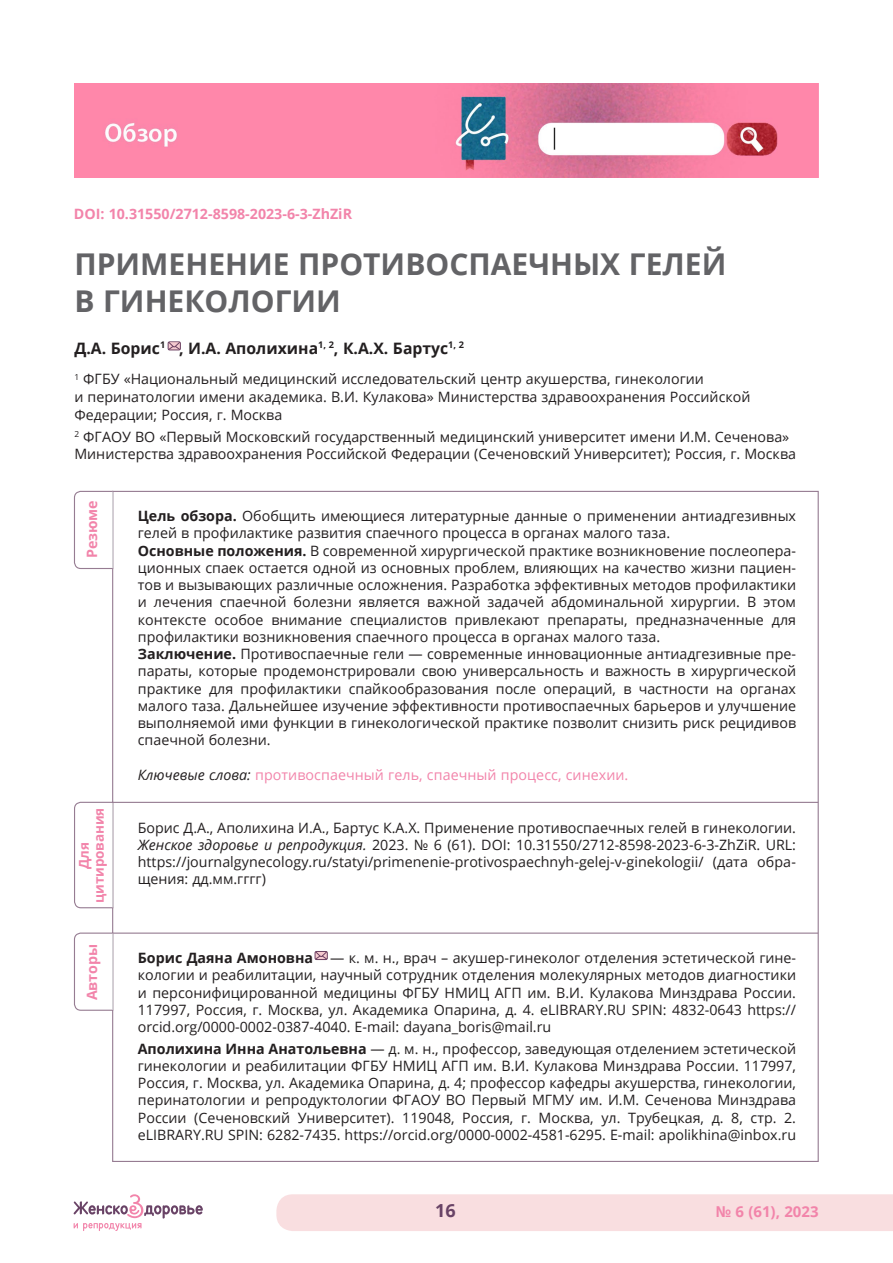
<style>
.page{position:relative;width:893px;height:1263px;background:#fff}
.page>*{position:absolute;margin:0;border:0;box-sizing:border-box;transform-origin:0 0}
.Osnova_text{font:700 30px/37.5px "Open Sans";color:#636366}
.t1{font:700 18px "Open Sans";color:#694366}
.Osnova_text-2{font:700 15.75px "Open Sans";color:#231f20}
.t2{font:700 15px "Open Sans";color:#f284aa}
.Osnova_text-3{font:14.25px/17.2px "Open Sans";color:#231f20;text-align:justify}
.Osnova_text-4{font:14.25px "Open Sans";letter-spacing:.005em;color:#f284aa}
.Osnova_text-5{font:700 14.25px "Open Sans";color:#f284aa}
.Osnova_text-6{font:700 13.5px/15px "Open Sans";letter-spacing:-.01em;color:#f284aa;text-align:center}
.s1{font-weight:700}
.s2{font-style:italic;color:#231f20}
.s3{font-style:italic}
</style>
<div class="page">
<div style="left:276px;top:1194px;width:617px;height:37px;background:#f9dee0"></div>
<svg style="left:73px;top:1194px;width:130px;height:37px"></svg>
<svg style="left:73px;top:490px;width:41px;height:79px"></svg>
<hr style="left:112px;top:492px;width:1px;height:76px;background:#dcdddf">
<img style="left:74px;top:84px;width:744px;height:93px">
<svg style="left:168px;top:341px;width:13px;height:10px"></svg>
<svg style="left:315px;top:951px;width:13px;height:9px"></svg>
<svg style="left:74px;top:801px;width:40px;height:108px"></svg>
<hr style="left:112px;top:803px;width:1px;height:104px;background:#dcdddf">
<hr style="left:112px;top:802px;width:706px;height:1px;background:#967c92">
<svg style="left:73px;top:932px;width:41px;height:79px"></svg>
<hr style="left:112px;top:932px;width:706px;height:2px;background:#967c92">
<hr style="left:112px;top:933px;width:1px;height:77px;background:#dcdddf">
<p class="Osnova_text-5" style="left:74px;top:204px;width:280px">DOI: 10.31550/2712-8598-2023-6-3-ZhZiR</p>
<p class="Osnova_text" style="left:74px;top:244px;width:653px">ПРИМЕНЕНИЕ ПРОТИВОСПАЕЧНЫХ ГЕЛЕЙ<br>В ГИНЕКОЛОГИИ</p>
<p class="Osnova_text-2" style="left:74px;top:337px;width:391px">Д.А. Борис<sup>1</sup> , И.А. Аполихина<sup>1,</sup> <sup>2</sup>, К.А.Х. Бартус<sup>1,</sup> <sup>2</sup></p>
<p class="Osnova_text-3" style="left:74px;top:370px;width:678px;line-height:18px;text-align:left"><sup>1</sup> ФГБУ «Национальный медицинский исследовательский центр акушерства, гинекологии<br>и перинатологии имени академика. В.И. Кулакова» Министерства здравоохранения Российской<br>Федерации; Россия, г. Москва</p>
<p class="Osnova_text-3" style="left:74px;top:428px;width:723px"><sup>2</sup> ФГАОУ ВО «Первый Московский государственный медицинский университет имени И.М. Сеченова»<br>Министерства здравоохранения Российской Федерации (Сеченовский Университет); Россия, г. Москва</p>
<p class="Osnova_text-5" style="left:82px;top:558px;width:60px;rotate:-90deg">Резюме</p>
<p class="Osnova_text-3" style="left:138px;top:507px;width:660px"><span class="s1">Цель обзора.</span> Обобщить имеющиеся литературные данные о применении антиадгезивных гелей в профилактике развития спаечного процесса в органах малого таза.</p>
<p class="Osnova_text-3" style="left:138px;top:541px;width:660px"><span class="s1">Основные положения.</span> В современной хирургической практике возникновение послеопера&shy;ционных спаек остается одной из основных проблем, влияющих на качество жизни пациен&shy;тов и вызывающих различные осложнения. Разработка эффективных методов профилактики и лечения спаечной болезни является важной задачей абдоминальной хирургии. В этом контексте особое внимание специалистов привлекают препараты, предназначенные для профилактики возникновения спаечного процесса в органах малого таза.</p>
<p class="Osnova_text-3" style="left:138px;top:645px;width:660px"><span class="s1">Заключение.</span> Противоспаечные гели — современные инновационные антиадгезивные пре&shy;параты, которые продемонстрировали свою универсальность и важность в хирургической практике для профилактики спайкообразования после операций, в частности на органах малого таза. Дальнейшее изучение эффективности противоспаечных барьеров и улучшение выполняемой ими функции в гинекологической практике позволит снизить риск рецидивов спаечной болезни.</p>
<p class="Osnova_text-4" style="left:138px;top:765px;width:492px"><span class="s2">Ключевые слова:</span> противоспаечный гель, спаечный процесс, синехии.</p>
<p class="Osnova_text-3" style="left:138px;top:818px;width:660px">Борис Д.А., Аполихина И.А., Бартус К.А.Х. Применение противоспаечных гелей в гинекологии.<br><span class="s3">Женское здоровье и репродукция.</span> 2023. № 6 (61). DOI: 10.31550/2712-8598-2023-6-3-ZhZiR. URL: https://journalgynecology.ru/statyi/primenenie-protivospaechnyh-gelej-v-ginekologii/ (дата обра&shy;щения: дд.мм.гггг)</p>
<p class="Osnova_text-6" style="left:76px;top:903px;width:97px;rotate:-90deg">Для цитирования</p>
<p class="Osnova_text-5" style="left:82px;top:1000px;width:58px;rotate:-90deg">Авторы</p>
<p class="Osnova_text-3" style="left:138px;top:949px;width:660px"><span class="s1">Борис Даяна Амоновна</span> — к. м. н., врач – акушер-гинеколог отделения эстетической гине&shy;кологии и реабилитации, научный сотрудник отделения молекулярных методов диагностики и персонифицированной медицины ФГБУ НМИЦ АГП им. В.И. Кулакова Минздрава России.<br>117997, Россия, г. Москва, ул. Академика Опарина, д. 4. eLIBRARY.RU SPIN: 4832-0643 https:// orcid.org/0000-0002-0387-4040. E-mail: dayana_boris@mail.ru</p>
<p class="Osnova_text-3" style="left:138px;top:1039px;width:660px"><span class="s1">Аполихина Инна Анатольевна</span> — д. м. н., профессор, заведующая отделением эстетической гинекологии и реабилитации ФГБУ НМИЦ АГП им. В.И. Кулакова Минздрава России. 117997, Россия, г. Москва, ул. Академика Опарина, д. 4; профессор кафедры акушерства, гинекологии, перинатологии и репродуктологии ФГАОУ ВО Первый МГМУ им. И.М. Сеченова Минздрава России (Сеченовский Университет). 119048, Россия, г. Москва, ул. Трубецкая, д. 8, стр. 2. eLIBRARY.RU SPIN: 6282-7435. https://orcid.org/0000-0002-4581-6295. E-mail: apolikhina@inbox.ru</p>
<p class="t1" style="left:435px;top:1198px;width:22px">16</p>
<p class="t2" style="left:716px;top:1201px;width:104px">№ 6 (61), 2023</p>
</div>
